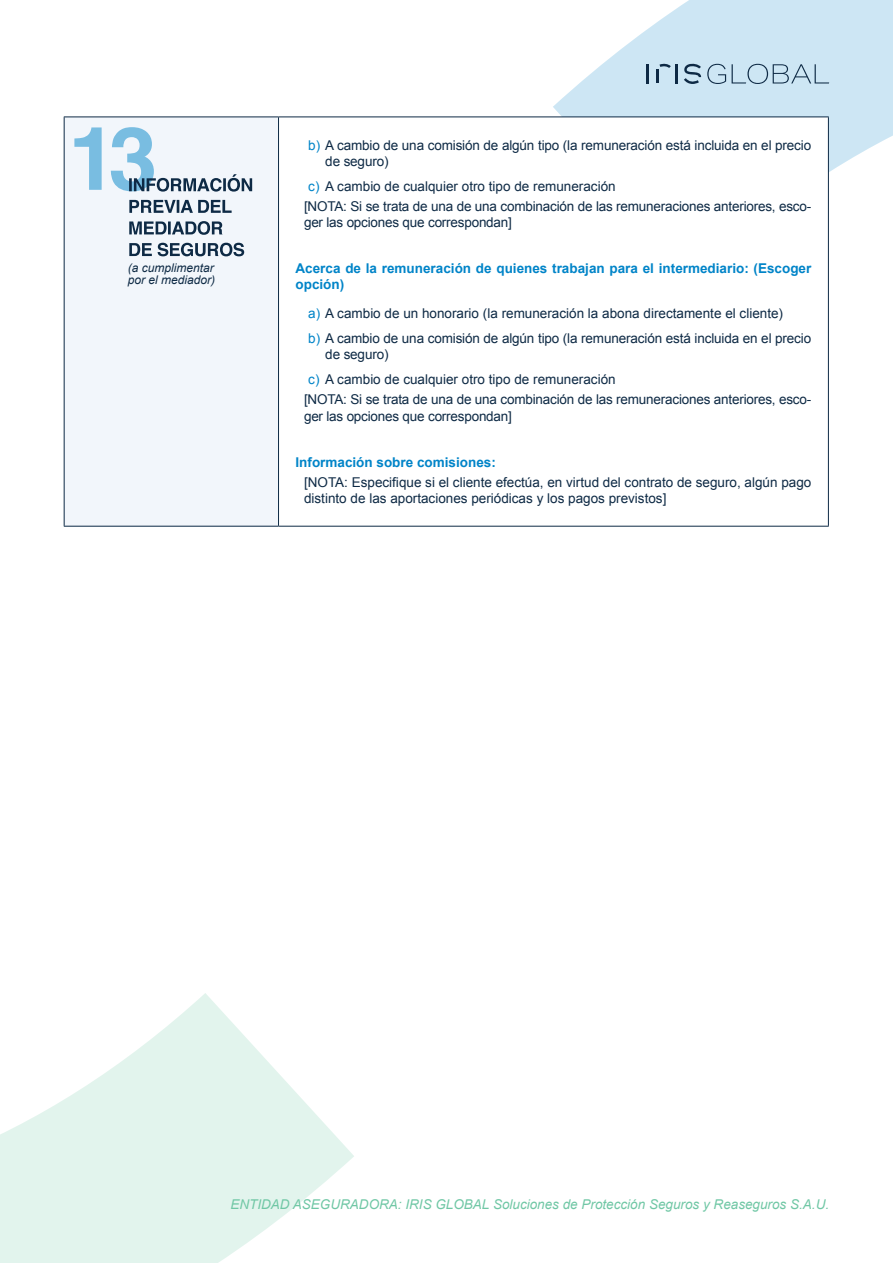
<style>
.page{position:relative;width:893px;height:1263px;background:#fff}
.page>*{position:absolute;margin:0;border:0;box-sizing:border-box;transform-origin:0 0}
.t1{font:13.5px/16.2px "Arial";letter-spacing:-.01em;color:#0e2a45}
.t2{font:700 13.5px/16.2px "Arial";color:#0084c8}
.t3{font:italic 13.5px "Arial";color:#70c7a5}
.t4{font:italic 12px/12px "Arial";color:#0e2a45}
.s1{color:#0084c8}
</style>
<div class="page">
<svg style="left:0;top:993px;width:354px;height:270px;fill:#e2f4ed"></svg>
<svg style="left:553px;top:0;width:340px;height:172px;fill:#cde6f4"></svg>
<hr style="left:656px;top:69px;width:3px;height:14px;background:#0e2a45">
<hr style="left:646px;top:64px;width:3px;height:19px;background:#0e2a45">
<svg style="left:659px;top:63px;width:19px;height:20px"></svg>
<svg style="left:684px;top:63px;width:17px;height:21px"></svg>
<svg style="left:707px;top:64px;width:19px;height:20px"></svg>
<svg style="left:732px;top:64px;width:97px;height:20px;background:#b1cbda"></svg>
<div style="left:64px;top:117px;width:215px;height:409px;background:#f2f6fb"></div>
<div style="left:279px;top:117px;width:549px;height:409px;background:#fff"></div>
<hr style="left:279px;top:117px;width:550px;height:1px;background:#0e2a45">
<hr style="left:828px;top:117px;width:1px;height:409px;background:#0e2a45">
<hr style="left:64px;top:117px;width:1px;height:409px;background:#0e2a45">
<hr style="left:64px;top:117px;width:215px;height:1px;background:#0e2a45">
<hr style="left:278px;top:117px;width:1px;height:409px;background:#0e2a45">
<hr style="left:64px;top:526px;width:215px;height:1px;background:#0e2a45">
<hr style="left:279px;top:526px;width:550px;height:1px;background:#0e2a45">
<svg style="left:129px;top:243px;width:115px;height:13px"></svg>
<svg style="left:129px;top:221px;width:93px;height:14px"></svg>
<svg style="left:129px;top:200px;width:103px;height:13px"></svg>
<svg style="left:74px;top:127px;width:178px;height:65px"></svg>
<p class="t4" style="left:128px;top:262px;width:89px">(a cumplimentar por el mediador)</p>
<p class="t1" style="left:325px;top:137px;width:487px;text-indent:-17px"><span class="s1">b)</span> A cambio de una comisión de algún tipo (la remuneración está incluida en el precio de seguro)</p>
<p class="t1" style="left:304px;top:176px;width:509px;line-height:20.4px;text-indent:4px"><span class="s1">c)</span> A cambio de cualquier otro tipo de remuneración<br>[NOTA: Si se trata de una de una combinación de las remuneraciones anteriores, esco-</p>
<p class="t1" style="left:304px;top:215px;width:209px">ger las opciones que correspondan]</p>
<p class="t2" style="left:296px;top:261px;width:517px">Acerca de la remuneración de quienes trabajan para el intermediario: (Escoger opción)</p>
<p class="t1" style="left:308px;top:301px;width:504px;line-height:24.8px"><span class="s1">a)</span> A cambio de un honorario (la remuneración la abona directamente el cliente)<br><span class="s1">b)</span> A cambio de una comisión de algún tipo (la remuneración está incluida en el precio</p>
<p class="t1" style="left:308px;top:342px;width:309px;line-height:24.8px;text-indent:17px">de seguro)<br><span class="s1">c)</span> A cambio de cualquier otro tipo de remuneración</p>
<p class="t1" style="left:304px;top:392px;width:509px">[NOTA: Si se trata de una de una combinación de las remuneraciones anteriores, esco&shy;ger las opciones que correspondan]</p>
<p class="t2" style="left:296px;top:454px;width:202px">Información sobre comisiones:</p>
<p class="t1" style="left:304px;top:474px;width:509px">[NOTA: Especifique si el cliente efectúa, en virtud del contrato de seguro, algún pago distinto de las aportaciones periódicas y los pagos previstos]</p>
<p class="t3" style="left:230px;top:1195px;width:600px">ENTIDAD ASEGURADORA: IRIS GLOBAL Soluciones de Protección Seguros y Reaseguros S.A.U.</p>
</div>
